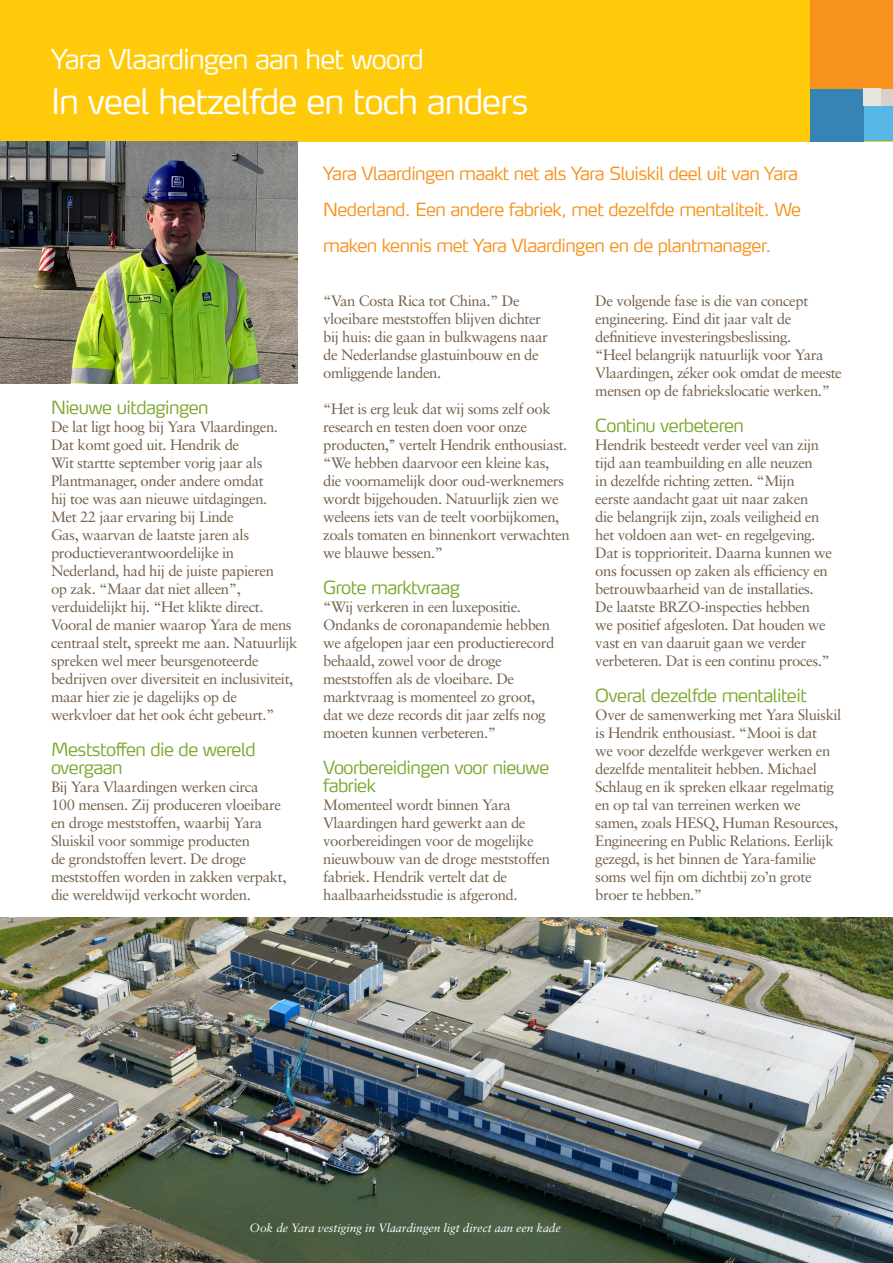
<style>
.page{position:relative;width:893px;height:1263px;background:#fff}
.page>*{position:absolute;margin:0;border:0;box-sizing:border-box;transform-origin:0 0}
.Kop_1{font:300 34.5px "Max LF";letter-spacing:-.03em;color:#fff}
.Kop_1-2{font:300 27px "Max LF";letter-spacing:-.03em;color:#fff}
.intro{font:300 18px/36px "Max LF";letter-spacing:-.03em;color:#f7931d}
.tussenkop{font:300 18px/18px "Max LF";letter-spacing:-.03em;color:#7da830}
.t1{font:300 18px "Max LF";color:#75614d}
.broodtekst{font:15px/18px "Sabon";letter-spacing:-.03em;color:#75614d}
.broodtekst-2{font:italic 12px "Sabon";letter-spacing:-.01em;color:#fff}
</style>
<div class="page">
<div style="left:0;top:0;width:893px;height:141px;background:#feca0a"></div>
<div style="left:863px;top:106px;width:30px;height:35px;background:#56b7e7"></div>
<div style="left:881px;top:88px;width:12px;height:18px;background:#d8d0c9"></div>
<div style="left:810px;top:88px;width:53px;height:53px;background:#3684b6"></div>
<div style="left:810px;top:0;width:83px;height:88px;background:#f7931d"></div>
<div style="left:863px;top:88px;width:18px;height:18px;background:#e7e6de"></div>
<img style="left:0;top:141px;width:298px;height:243px">
<img style="left:0;top:918px;width:893px;height:345px">
<p class="Kop_1-2" style="left:51px;top:42px;width:374px">Yara Vlaardingen aan het woord</p>
<p class="Kop_1" style="left:51px;top:79px;width:479px">In veel hetzelfde en toch anders</p>
<p class="tussenkop" style="left:51px;top:398px;width:159px">Nieuwe uitdagingen</p>
<p class="broodtekst" style="left:51px;top:418px;width:248px">De lat ligt hoog bij Yara Vlaardingen.<br>Dat komt goed uit. Hendrik de<br>Wit startte september vorig jaar als Plantmanager, onder andere omdat<br>hij toe was aan nieuwe uitdagingen.<br>Met 22 jaar ervaring bij Linde<br>Gas, waarvan de laatste jaren als productieverantwoordelijke in Nederland, had hij de juiste papieren<br>op zak. “Maar dat niet alleen”, verduidelijkt hij. “Het klikte direct.<br>Vooral de manier waarop Yara de mens centraal stelt, spreekt me aan. Natuurlijk spreken wel meer beursgenoteerde bedrijven over diversiteit en inclusiviteit, maar hier zie je dagelijks op de werkvloer dat het ook écht gebeurt.”</p>
<p class="tussenkop" style="left:51px;top:740px;width:206px">Meststoffen die de wereld overgaan</p>
<p class="broodtekst" style="left:51px;top:778px;width:237px">Bij Yara Vlaardingen werken circa<br>100 mensen. Zij produceren vloeibare en droge meststoffen, waarbij Yara Sluiskil voor sommige producten<br>de grondstoffen levert. De droge meststoffen worden in zakken verpakt, die wereldwijd verkocht worden.</p>
<p class="intro" style="left:323px;top:155px;width:479px">Yara Vlaardingen maakt net als Yara Sluiskil deel uit van Yara<br>Nederland. Een andere fabriek, met dezelfde mentaliteit. We maken kennis met Yara Vlaardingen en de plantmanager.</p>
<p class="broodtekst" style="left:323px;top:292px;width:226px">“Van Costa Rica tot China.” De vloeibare meststoffen blijven dichter bij huis: die gaan in bulkwagens naar de Nederlandse glastuinbouw en de omliggende landen.</p>
<p class="broodtekst" style="left:323px;top:400px;width:248px">“Het is erg leuk dat wij soms zelf ook research en testen doen voor onze producten,’’ vertelt Hendrik enthousiast. “We hebben daarvoor een kleine kas, die voornamelijk door oud-werknemers wordt bijgehouden. Natuurlijk zien we weleens iets van de teelt voorbijkomen, zoals tomaten en binnenkort verwachten we blauwe bessen.”</p>
<p class="tussenkop" style="left:323px;top:578px;width:138px">Grote marktvraag</p>
<p class="broodtekst" style="left:323px;top:598px;width:233px">“Wij verkeren in een luxepositie.<br>Ondanks de coronapandemie hebben we afgelopen jaar een productierecord behaald, zowel voor de droge meststoffen als de vloeibare. De marktvraag is momenteel zo groot, dat we deze records dit jaar zelfs nog moeten kunnen verbeteren.”</p>
<p class="tussenkop" style="left:323px;top:758px;width:228px">Voorbereidingen voor nieuwe fabriek</p>
<p class="broodtekst" style="left:323px;top:796px;width:228px">Momenteel wordt binnen Yara Vlaardingen hard gewerkt aan de voorbereidingen voor de mogelijke nieuwbouw van de droge meststoffen fabriek. Hendrik vertelt dat de haalbaarheidsstudie is afgerond.</p>
<p class="broodtekst" style="left:595px;top:292px;width:248px">De volgende fase is die van concept engineering. Eind dit jaar valt de definitieve investeringsbeslissing.<br>“Heel belangrijk natuurlijk voor Yara Vlaardingen, zéker ook omdat de meeste mensen op de fabriekslocatie werken.”</p>
<p class="tussenkop" style="left:595px;top:416px;width:150px">Continu verbeteren</p>
<p class="broodtekst" style="left:595px;top:436px;width:238px">Hendrik besteedt verder veel van zijn tijd aan teambuilding en alle neuzen<br>in dezelfde richting zetten. “Mijn eerste aandacht gaat uit naar zaken<br>die belangrijk zijn, zoals veiligheid en het voldoen aan wet- en regelgeving.<br>Dat is topprioriteit. Daarna kunnen we ons focussen op zaken als efficiency en betrouwbaarheid van de installaties.<br>De laatste BRZO-inspecties hebben<br>we positief afgesloten. Dat houden we vast en van daaruit gaan we verder verbeteren. Dat is een continu proces.”</p>
<p class="tussenkop" style="left:595px;top:686px;width:213px">Overal dezelfde mentaliteit</p>
<p class="broodtekst" style="left:595px;top:706px;width:248px">Over de samenwerking met Yara Sluiskil is Hendrik enthousiast. “Mooi is dat<br>we voor dezelfde werkgever werken en dezelfde mentaliteit hebben. Michael Schlaug en ik spreken elkaar regelmatig en op tal van terreinen werken we samen, zoals HESQ, Human Resources, Engineering en Public Relations. Eerlijk gezegd, is het binnen de Yara-familie soms wel fijn om dichtbij zo’n grote broer te hebben.”</p>
<p class="broodtekst-2" style="left:249px;top:1221px;width:313px">Ook de Yara vestiging in Vlaardingen ligt direct aan een kade</p>
<p class="t1" style="left:831px;top:1211px;width:12px">7</p>
</div>
